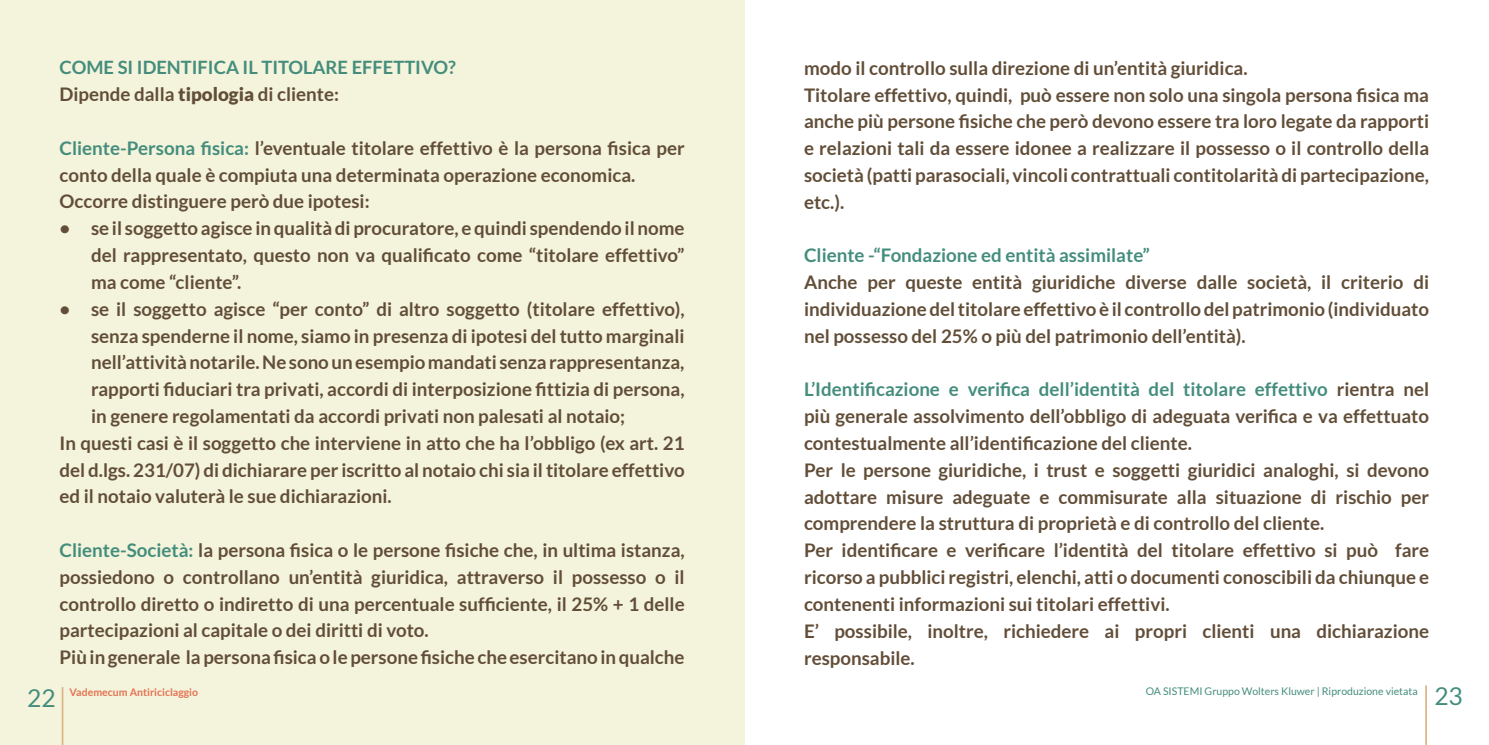
<style>
.page{position:relative;width:1489px;height:745px;background:#fff}
.page>*{position:absolute;margin:0;border:0;box-sizing:border-box;transform-origin:0 0}
.t1{font:24.5px "Lato";color:#448d7d}
.t2{font:700 18.72px/26.8px "Lato";color:#624e38}
.t3{font:700 18.72px "Lato";color:#448d7d}
.t4{font:700 18.38px "Lato";color:#448d7d}
.t5{font:10.5px "Lato";color:#448d7d}
.t6{font:700 10.5px "Lato";color:#e47253}
.s1{font-weight:900}
.s2{color:#448d7d}
</style>
<div class="page">
<div style="left:0;top:0;width:744px;height:744px;background:#f4f3db"></div>
<hr style="left:1424px;top:685px;width:2px;height:59px;background:#ddb688">
<hr style="left:62px;top:686px;width:1px;height:58px;background:#ddb688">
<p class="t4" style="left:60px;top:57px;width:398px">COME SI IDENTIFICA IL TITOLARE EFFETTIVO?</p>
<p class="t2" style="left:60px;top:81px;width:281px">Dipende dalla <span class="s1">tipologia</span> di cliente:</p>
<p class="t2" style="left:60px;top:134px;width:626px"><span class="s2">Cliente-Persona fisica:</span> l’eventuale titolare effettivo è la persona fisica per conto della quale è compiuta una determinata operazione economica.<br>Occorre distinguere però due ipotesi:</p>
<p class="t2" style="left:91px;top:215px;width:595px;text-align:justify;text-indent:-31px">• se il soggetto agisce in qualità di procuratore, e quindi spendendo il nome del rappresentato, questo non va qualificato come “titolare effettivo” ma come “cliente”.</p>
<p class="t2" style="left:60px;top:295px;width:626px">• se il soggetto agisce “per conto” di altro soggetto (titolare effettivo),</p>
<p class="t2" style="left:91px;top:322px;width:595px">senza spenderne il nome, siamo in presenza di ipotesi del tutto marginali</p>
<p class="t2" style="left:91px;top:348px;width:595px">nell’attività notarile. Ne sono un esempio mandati senza rappresentanza,</p>
<p class="t2" style="left:91px;top:375px;width:595px">rapporti fiduciari tra privati, accordi di interposizione fittizia di persona,</p>
<p class="t2" style="left:91px;top:402px;width:535px">in genere regolamentati da accordi privati non palesati al notaio;</p>
<p class="t2" style="left:60px;top:429px;width:626px">In questi casi è il soggetto che interviene in atto che ha l’obbligo (ex art. 21</p>
<p class="t2" style="left:60px;top:455px;width:626px">del d.lgs. 231/07) di dichiarare per iscritto al notaio chi sia il titolare effettivo</p>
<p class="t2" style="left:60px;top:482px;width:334px">ed il notaio valuterà le sue dichiarazioni.</p>
<p class="t2" style="left:60px;top:536px;width:626px"><span class="s2">Cliente-Società:</span> la persona fisica o le persone fisiche che, in ultima istanza, possiedono o controllano un’entità giuridica, attraverso il possesso o il controllo diretto o indiretto di una percentuale sufficiente, il 25% + 1 delle partecipazioni al capitale o dei diritti di voto.<br>Più in generale la persona fisica o le persone fisiche che esercitano in qualche</p>
<h1 class="t1" style="left:27px;top:683px;width:30px">22</h1>
<p class="t6" style="left:69px;top:685px;width:130px">Vademecum Antiriciclaggio</p>
<p class="t2" style="left:804px;top:54px;width:626px">modo il controllo sulla direzione di un’entità giuridica.<br>Titolare effettivo, quindi, può essere non solo una singola persona fisica ma anche più persone fisiche che però devono essere tra loro legate da rapporti e relazioni tali da essere idonee a realizzare il possesso o il controllo della società (patti parasociali, vincoli contrattuali contitolarità di partecipazione, etc.).</p>
<p class="t3" style="left:804px;top:245px;width:347px">Cliente -“Fondazione ed entità assimilate”</p>
<p class="t2" style="left:804px;top:268px;width:626px;text-align:justify">Anche per queste entità giuridiche diverse dalle società, il criterio di individuazione del titolare effettivo è il controllo del patrimonio (individuato nel possesso del 25% o più del patrimonio dell’entità).</p>
<p class="t2" style="left:804px;top:375px;width:626px"><span class="s2">L’Identificazione e verifica dell’identità del titolare effettivo</span> rientra nel più generale assolvimento dell’obbligo di adeguata verifica e va effettuato contestualmente all’identificazione del cliente.<br>Per le persone giuridiche, i trust e soggetti giuridici analoghi, si devono adottare misure adeguate e commisurate alla situazione di rischio per comprendere la struttura di proprietà e di controllo del cliente.<br>Per identificare e verificare l’identità del titolare effettivo si può fare ricorso a pubblici registri, elenchi, atti o documenti conoscibili da chiunque e contenenti informazioni sui titolari effettivi.<br>E’ possibile, inoltre, richiedere ai propri clienti una dichiarazione responsabile.</p>
<p class="t5" style="left:1145px;top:684px;width:273px">OA SISTEMI Gruppo Wolters Kluwer | Riproduzione vietata</p>
<h1 class="t1" style="left:1434px;top:682px;width:30px">23</h1>
</div>
